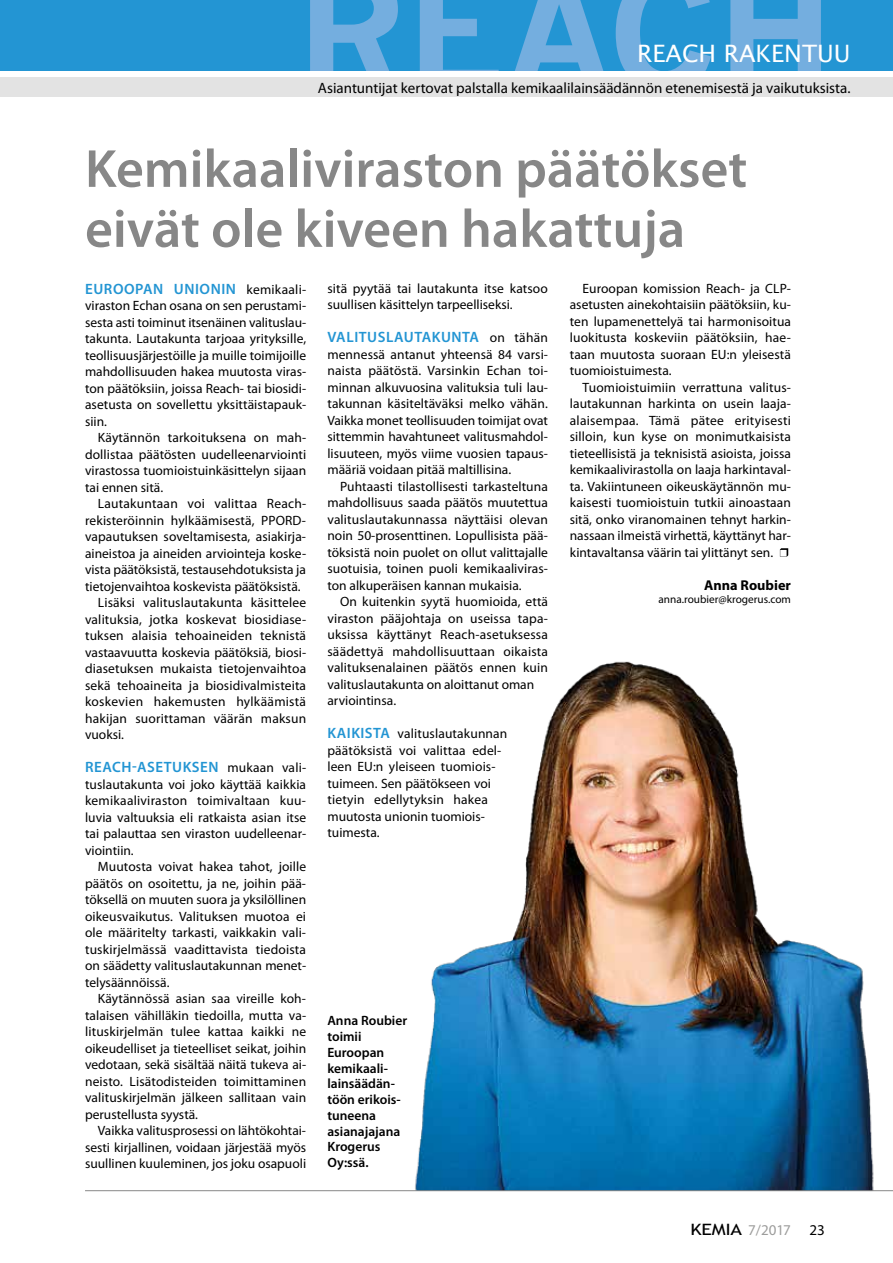
<style>
.page{position:relative;width:893px;height:1263px;background:#fff}
.page>*{position:absolute;margin:0;border:0;box-sizing:border-box;transform-origin:0 0}
.t1{font:600 54px/60px "Myriad Pro";color:#878787}
.t2{font:24px "Lucida Sans";color:#fff}
.t3{font:15px "Myriad Pro";color:#000}
.t4{font:600 15px "Myriad Pro";letter-spacing:.035em;color:#2395d3}
.t5{font:15px "Myriad Pro";color:#9d9d9c}
.t6{font:700 14.25px "Myriad Pro";color:#000}
.t7{font:13.5px/16.5px "Myriad Pro";letter-spacing:.005em;color:#000;text-align:justify}
.t8{font:600 13.5px/15.8px "Myriad Pro";color:#000}
.t9{font:11.25px "Myriad Pro";color:#000}
.s1{font-weight:400;font-size:13.5px;color:#000}
.s2{font-weight:600;font-size:15px;color:#2395d3}
.s3{font-family:"Trebuchet MS";font-size:15.6px;color:#000}
.s4{color:#000}
</style>
<div class="page">
<div style="left:0;top:0;width:893px;height:71px;background:#2395d3"></div>
<svg style="left:310px;top:0;width:511px;height:71px"></svg>
<div style="left:0;top:78px;width:893px;height:19px;background:#e3e3e3"></div>
<img style="left:415px;top:661px;width:459px;height:529px">
<svg style="left:780px;top:548px;width:8px;height:9px"></svg>
<hr style="left:85px;top:1190px;width:808px;height:1px;background:#878787">
<h2 class="t2" style="left:637px;top:40px;width:215px">REACH RAKENTUU</h2>
<p class="t3" style="left:318px;top:78px;width:534px">Asiantuntijat kertovat palstalla kemikaalilainsäädännön etenemisestä ja vaikutuksista.</p>
<h1 class="t1" style="left:85px;top:140px;width:664px">Kemikaaliviraston päätökset eivät ole kiveen hakattuja</h1>
<p class="t4" style="left:85px;top:280px;width:222px">EUROOPAN UNIONIN <span class="s1">kemikaali-</span></p>
<p class="t7" style="left:85px;top:297px;width:223px">viraston Echan osana on sen perustami&shy;sesta asti toiminut itsenäinen valituslau&shy;takunta. Lautakunta tarjoaa yrityksille, teollisuusjärjestöille ja muille toimijoille mahdollisuuden hakea muutosta viras&shy;ton päätöksiin, joissa Reach- tai biosidi&shy;asetusta on sovellettu yksittäistapauk&shy;siin.</p>
<p class="t7" style="left:85px;top:429px;width:223px;text-indent:13px">Käytännön tarkoituksena on mah&shy;dollistaa päätösten uudelleenarviointi virastossa tuomioistuinkäsittelyn sijaan tai ennen sitä.</p>
<p class="t7" style="left:98px;top:495px;width:210px">Lautakuntaan voi valittaa Reach-</p>
<p class="t7" style="left:85px;top:512px;width:223px">rekisteröinnin hylkäämisestä, PPORD-</p>
<p class="t7" style="left:85px;top:528px;width:222px">vapautuksen soveltamisesta, asiakirja-</p>
<p class="t7" style="left:85px;top:545px;width:223px">aineistoa ja aineiden arviointeja koske-</p>
<p class="t7" style="left:85px;top:561px;width:222px">vista päätöksistä, testausehdotuksista ja</p>
<p class="t7" style="left:85px;top:578px;width:217px">tietojenvaihtoa koskevista päätöksistä.</p>
<p class="t7" style="left:98px;top:594px;width:210px">Lisäksi valituslautakunta käsittelee</p>
<p class="t7" style="left:85px;top:611px;width:223px">valituksia, jotka koskevat biosidiase-</p>
<p class="t7" style="left:85px;top:627px;width:223px">tuksen alaisia tehoaineiden teknistä</p>
<p class="t7" style="left:85px;top:644px;width:223px">vastaavuutta koskevia päätöksiä, biosi-</p>
<p class="t7" style="left:85px;top:660px;width:223px">diasetuksen mukaista tietojenvaihtoa</p>
<p class="t7" style="left:85px;top:677px;width:223px">sekä tehoaineita ja biosidivalmisteita</p>
<p class="t7" style="left:85px;top:693px;width:223px">koskevien hakemusten hylkäämistä</p>
<p class="t7" style="left:85px;top:710px;width:223px">hakijan suorittaman väärän maksun</p>
<p class="t7" style="left:85px;top:726px;width:40px">vuoksi.</p>
<p class="t4" style="left:85px;top:759px;width:222px">REACH-ASETUKSEN <span class="s1">mukaan vali-</span></p>
<p class="t7" style="left:85px;top:776px;width:223px">tuslautakunta voi joko käyttää kaikkia kemikaaliviraston toimivaltaan kuu&shy;luvia valtuuksia eli ratkaista asian itse tai palauttaa sen viraston uudelleenar&shy;viointiin.</p>
<p class="t7" style="left:85px;top:858px;width:223px;text-indent:13px">Muutosta voivat hakea tahot, joille päätös on osoitettu, ja ne, joihin pää&shy;töksellä on muuten suora ja yksilöllinen oikeusvaikutus. Valituksen muotoa ei ole määritelty tarkasti, vaikkakin vali&shy;tuskirjelmässä vaadittavista tiedoista on säädetty valituslautakunnan menet&shy;telysäännöissä.</p>
<p class="t7" style="left:85px;top:990px;width:223px;text-indent:13px">Käytännössä asian saa vireille koh&shy;talaisen vähilläkin tiedoilla, mutta va&shy;lituskirjelmän tulee kattaa kaikki ne oikeudelliset ja tieteelliset seikat, joihin vedotaan, sekä sisältää näitä tukeva ai&shy;neisto. Lisätodisteiden toimittaminen valituskirjelmän jälkeen sallitaan vain perustellusta syystä.</p>
<p class="t7" style="left:85px;top:1122px;width:223px;text-indent:13px">Vaikka valitusprosessi on lähtökohtai&shy;sesti kirjallinen, voidaan järjestää myös suullinen kuuleminen, jos joku osapuoli</p>
<p class="t7" style="left:327px;top:280px;width:222px">sitä pyytää tai lautakunta itse katsoo suullisen käsittelyn tarpeelliseksi.</p>
<p class="t4" style="left:328px;top:329px;width:222px">VALITUSLAUTAKUNTA <span class="s1">on tähän</span></p>
<p class="t7" style="left:327px;top:346px;width:222px">mennessä antanut yhteensä 84 varsi&shy;naista päätöstä. Varsinkin Echan toi&shy;minnan alkuvuosina valituksia tuli lau&shy;takunnan käsiteltäväksi melko vähän.<br>Vaikka monet teollisuuden toimijat ovat sittemmin havahtuneet valitusmahdol&shy;lisuuteen, myös viime vuosien tapaus&shy;määriä voidaan pitää maltillisina.</p>
<p class="t7" style="left:327px;top:478px;width:222px;text-indent:13px">Puhtaasti tilastollisesti tarkasteltuna mahdollisuus saada päätös muutettua valituslautakunnassa näyttäisi olevan noin 50-prosenttinen. Lopullisista pää&shy;töksistä noin puolet on ollut valittajalle suotuisia, toinen puoli kemikaaliviras&shy;ton alkuperäisen kannan mukaisia.</p>
<p class="t7" style="left:327px;top:593px;width:222px;text-align:left;text-indent:13px">On kuitenkin syytä huomioida, että viraston pääjohtaja on useissa tapa&shy;uksissa käyttänyt Reach-asetuksessa säädettyä mahdollisuuttaan oikaista valituksenalainen päätös ennen kuin valituslautakunta on aloittanut oman arviointinsa.</p>
<p class="t7" style="left:327px;top:725px;width:181px;text-align:left"><span class="s2">KAIKISTA</span> valituslautakunnan päätöksistä voi valittaa edel&shy;leen EU:n yleiseen tuomiois&shy;tuimeen. Sen päätökseen voi tietyin edellytyksin hakea muutosta unionin tuomiois&shy;tuimesta.</p>
<p class="t8" style="left:327px;top:1013px;width:81px">Anna Roubier toimii<br>Euroopan kemikaali&shy;lainsäädän&shy;töön erikois&shy;tuneena asianajajana<br>Krogerus<br>Oy:ssä.</p>
<p class="t7" style="left:570px;top:280px;width:223px;text-indent:13px">Euroopan komission Reach- ja CLP&shy;asetusten ainekohtaisiin päätöksiin, ku&shy;ten lupamenettelyä tai harmonisoitua luokitusta koskeviin päätöksiin, hae&shy;taan muutosta suoraan EU:n yleisestä tuomioistuimesta.</p>
<p class="t7" style="left:570px;top:379px;width:223px;text-indent:13px">Tuomioistuimiin verrattuna valitus&shy;lautakunnan harkinta on usein laaja&shy;alaisempaa. Tämä pätee erityisesti silloin, kun kyse on monimutkaisista tieteellisistä ja teknisistä asioista, joissa kemikaalivirastolla on laaja harkintaval&shy;ta. Vakiintuneen oikeuskäytännön mu&shy;kaisesti tuomioistuin tutkii ainoastaan sitä, onko viranomainen tehnyt harkin&shy;nassaan ilmeistä virhettä, käyttänyt har&shy;kintavaltansa väärin tai ylittänyt sen.</p>
<p class="t6" style="left:704px;top:577px;width:88px">Anna Roubier</p>
<p class="t9" style="left:658px;top:592px;width:134px">anna.roubier@krogerus.com</p>
<p class="t5" style="left:690px;top:1220px;width:136px"><span class="s3">KEMIA</span> 7/2017 <span class="s4">23</span></p>
</div>
